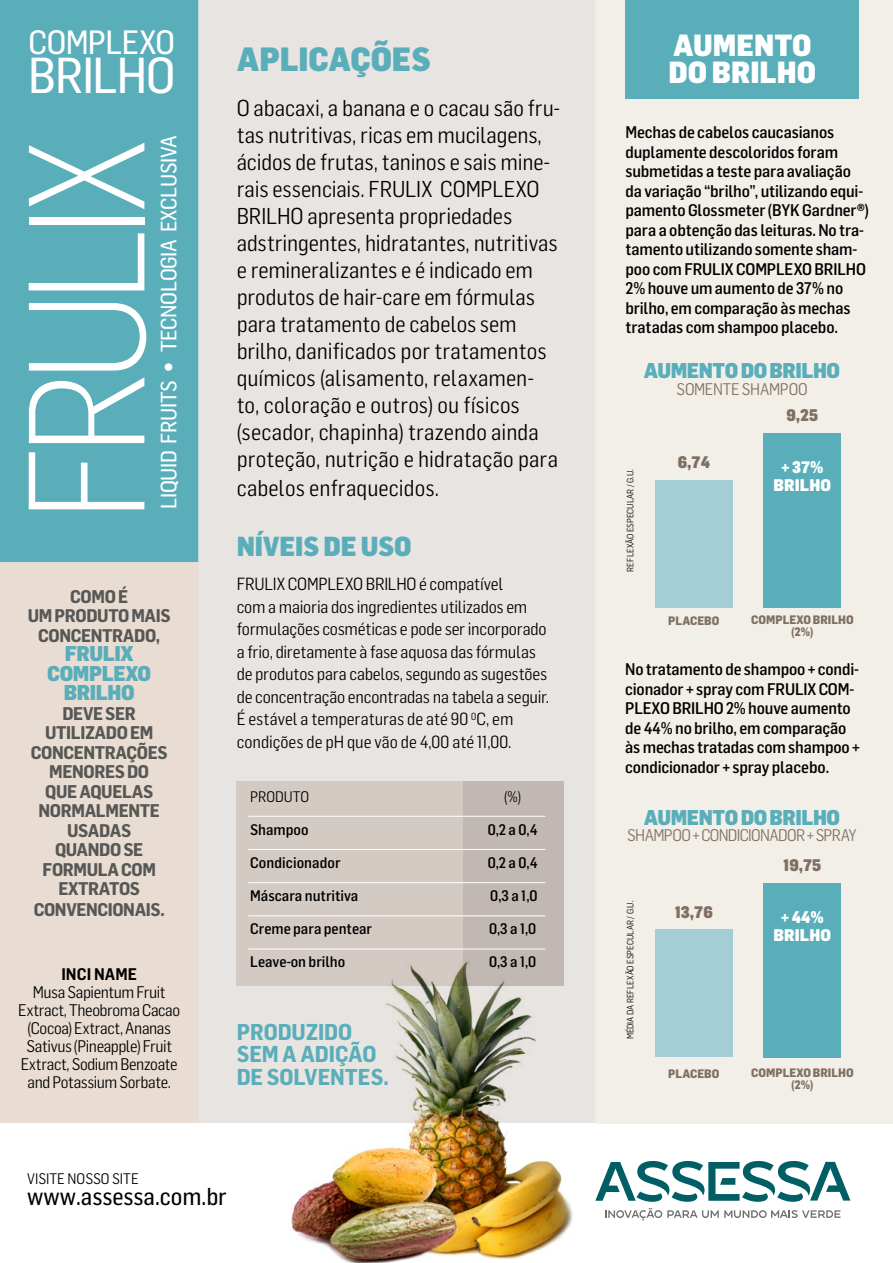
<style>
.page{position:relative;width:893px;height:1263px;background:#fff}
.page>*{position:absolute;margin:0;border:0;box-sizing:border-box;transform-origin:0 0}
.t1{font:300 162px "Flama Semicond";letter-spacing:-.06em;color:#fff;scale:.96 1}
.t2{font:49.5px "Flama Semicond Basic";letter-spacing:-.025em;color:#fff}
.t3{font:900 33px "Flama Semicond";letter-spacing:-.005em;color:#59aeba}
.t4{font:33px "Flama Semicond Basic";letter-spacing:-.02em;color:#fff}
.t5{font:900 30px/27px "Flama Semicond";color:#fff}
.t6{font:900 27px "Flama Semicond";color:#59aeba}
.t7{font:24px "Flama Semicond Basic";color:#000}
.t8{font:22.5px/27.2px "Flama Semicond";color:#000}
.t9{font:700 22.5px/22.5px "Flama Semicond";letter-spacing:-.005em;color:#59aeba}
.t10{font:21.75px "Flama Semicond Basic";letter-spacing:-.015em;color:#fff}
.t11{font:900 21px/19.5px "Flama Semicond";letter-spacing:-.02em;color:#59aeba;text-align:center}
.t12{font:700 18px/19.6px "Flama Semicond";letter-spacing:-.02em;color:#575756;text-align:center}
.t13{font:17.25px/22.5px "Flama Semicond";letter-spacing:-.005em;color:#000}
.t14{font:500 16.5px/19.5px "Flama Semicond";letter-spacing:-.01em;color:#000}
.t15{font:16.5px/18px "Flama Semicond";letter-spacing:-.02em;color:#000;text-align:center}
.t16{font:16.5px "Flama Semicond";letter-spacing:-.03em;color:#806f63}
.t17{font:900 16.5px/18px "Flama Semicond";color:#fff;text-align:center}
.t18{font:900 16.5px "Flama Semicond";color:#806f63}
.t19{font:600 16.5px "Flama Semicond";letter-spacing:.005em;color:#000}
.t20{font:500 15px "Flama Semicond";color:#000}
.t21{font:15px "Flama Semicond";color:#000}
.t22{font:800 12px/12px "Flama Semicond";color:#806f63;text-align:center}
.t23{font:9px "Flama Semicond";color:#000}
.s1{font-family:"Flama Semicond";font-weight:900}
</style>
<div class="page">
<div style="left:0;top:561px;width:198px;height:562px;background:#e9dcd2"></div>
<div style="left:0;top:0;width:198px;height:561px;background:#59aeba"></div>
<svg style="left:605px;top:1208px;width:235px;height:12px"></svg>
<svg style="left:595px;top:1161px;width:255px;height:41px"></svg>
<div style="left:198px;top:0;width:397px;height:1123px;background:#e8e4e2"></div>
<div style="left:595px;top:0;width:298px;height:1124px;background:#eeece3"></div>
<div style="left:237px;top:781px;width:327px;height:204px;background:#d4cac4"></div>
<div style="left:463px;top:781px;width:101px;height:204px;background:#c1b8b3"></div>
<hr style="left:248px;top:816px;width:297px;height:1px;background:#fff">
<hr style="left:248px;top:849px;width:297px;height:1px;background:#fff">
<hr style="left:248px;top:882px;width:297px;height:1px;background:#fff">
<hr style="left:248px;top:915px;width:297px;height:1px;background:#fff">
<hr style="left:248px;top:949px;width:297px;height:1px;background:#fff">
<img style="left:287px;top:962px;width:286px;height:301px">
<div style="left:626px;top:0;width:233px;height:98px;background:#59aeba"></div>
<div style="left:655px;top:480px;width:78px;height:127px;background:#a3ced5"></div>
<div style="left:763px;top:433px;width:78px;height:174px;background:#59aeba"></div>
<div style="left:655px;top:930px;width:78px;height:127px;background:#a3ced5"></div>
<div style="left:763px;top:883px;width:78px;height:174px;background:#59aeba"></div>
<h3 class="t4" style="left:29px;top:24px;width:148px">COMPLEXO</h3>
<h2 class="t2" style="left:28px;top:47px;width:149px">BRILHO</h2>
<h1 class="t1" style="left:-5px;top:522px;width:400px;rotate:-90deg">FRULIX</h1>
<h3 class="t10" style="left:156px;top:509px;width:375px;rotate:-90deg">LIQUID FRUITS <span class="s1">•</span> TECNOLOGIA EXCLUSIVA</h3>
<p class="t12" style="left:28px;top:586px;width:145px">COMO É<br>UM PRODUTO MAIS<br>CONCENTRADO,</p>
<p class="t11" style="left:47px;top:643px;width:105px">FRULIX<br>COMPLEXO<br>BRILHO</p>
<p class="t12" style="left:31px;top:703px;width:138px">DEVE SER<br>UTILIZADO EM<br>CONCENTRAÇÕES<br>MENORES DO<br>QUE AQUELAS<br>NORMALMENTE<br>USADAS<br>QUANDO SE<br>FORMULA COM<br>EXTRATOS<br>CONVENCIONAIS.</p>
<p class="t19" style="left:61px;top:964px;width:77px">INCI NAME</p>
<p class="t15" style="left:18px;top:983px;width:164px">Musa Sapientum Fruit<br>Extract, Theobroma Cacao (Cocoa) Extract, Ananas<br>Sativus (Pineapple) Fruit<br>Extract, Sodium Benzoate and Potassium Sorbate.</p>
<h3 class="t3" style="left:237px;top:39px;width:196px">APLICAÇÕES</h3>
<p class="t8" style="left:237px;top:95px;width:325px">O abacaxi, a banana e o cacau são fru&shy;tas nutritivas, ricas em mucilagens, ácidos de frutas, taninos e sais mine&shy;rais essenciais. FRULIX COMPLEXO BRILHO apresenta propriedades adstringentes, hidratantes, nutritivas e remineralizantes e é indicado em produtos de hair-care em fórmulas para tratamento de cabelos sem brilho, danificados por tratamentos químicos (alisamento, relaxamen&shy;to, coloração e outros) ou físicos (secador, chapinha) trazendo ainda proteção, nutrição e hidratação para cabelos enfraquecidos.</p>
<h3 class="t6" style="left:237px;top:529px;width:177px">NÍVEIS DE USO</h3>
<p class="t13" style="left:237px;top:573px;width:314px">FRULIX COMPLEXO BRILHO é compatível<br>com a maioria dos ingredientes utilizados em formulações cosméticas e pode ser incorporado a frio, diretamente à fase aquosa das fórmulas de produtos para cabelos, segundo as sugestões de concentração encontradas na tabela a seguir.<br>É estável a temperaturas de até 90 <sup>0</sup>C, em condições de pH que vão de 4,00 até 11,00.</p>
<p class="t21" style="left:250px;top:788px;width:60px">PRODUTO</p>
<p class="t21" style="left:504px;top:788px;width:19px">(%)</p>
<p class="t20" style="left:250px;top:820px;width:60px">Shampoo</p>
<p class="t20" style="left:488px;top:820px;width:51px">0,2 a 0,4</p>
<p class="t20" style="left:250px;top:853px;width:92px">Condicionador</p>
<p class="t20" style="left:488px;top:853px;width:51px">0,2 a 0,4</p>
<p class="t20" style="left:250px;top:886px;width:110px">Máscara nutritiva</p>
<p class="t20" style="left:490px;top:886px;width:49px">0,3 a 1,0</p>
<p class="t20" style="left:250px;top:919px;width:123px">Creme para pentear</p>
<p class="t20" style="left:489px;top:919px;width:49px">0,3 a 1,0</p>
<p class="t20" style="left:250px;top:952px;width:97px">Leave-on brilho</p>
<p class="t20" style="left:489px;top:952px;width:49px">0,3 a 1,0</p>
<h3 class="t9" style="left:237px;top:1020px;width:154px">PRODUZIDO<br>SEM A ADIÇÃO<br>DE SOLVENTES.</h3>
<p class="t21" style="left:27px;top:1170px;width:113px">VISITE NOSSO SITE</p>
<h3 class="t7" style="left:27px;top:1182px;width:201px">www.assessa.com.br</h3>
<h3 class="t5" style="left:669px;top:31px;width:149px">AUMENTO<br>DO BRILHO</h3>
<p class="t14" style="left:625px;top:122px;width:245px">Mechas de cabelos caucasianos duplamente descoloridos foram submetidas a teste para avaliação da variação “brilho”, utilizando equi&shy;pamento Glossmeter (BYK Gardner®) para a obtenção das leituras. No tra&shy;tamento utilizando somente sham&shy;poo com FRULIX COMPLEXO BRILHO 2% houve um aumento de 37% no brilho, em comparação às mechas tratadas com shampoo placebo.</p>
<p class="t23" style="left:625px;top:572px;width:104px;rotate:-90deg">REFLEXÃO ESPECULAR / G.U.</p>
<p class="t11" style="left:644px;top:360px;width:198px">AUMENTO DO BRILHO</p>
<p class="t16" style="left:676px;top:379px;width:133px">SOMENTE SHAMPOO</p>
<p class="t18" style="left:678px;top:452px;width:34px">6,74</p>
<p class="t18" style="left:786px;top:405px;width:33px">9,25</p>
<p class="t17" style="left:774px;top:458px;width:59px">+ 37%<br>BRILHO</p>
<p class="t22" style="left:668px;top:615px;width:53px">PLACEBO</p>
<p class="t22" style="left:751px;top:613px;width:104px">COMPLEXO BRILHO (2%)</p>
<p class="t14" style="left:625px;top:659px;width:236px">No tratamento de shampoo + condi&shy;cionador + spray com FRULIX COM-<br>PLEXO BRILHO 2% houve aumento de 44% no brilho, em comparação às mechas tratadas com shampoo + condicionador + spray placebo.</p>
<p class="t11" style="left:644px;top:807px;width:198px">AUMENTO DO BRILHO</p>
<p class="t16" style="left:627px;top:826px;width:231px">SHAMPOO + CONDICIONADOR + SPRAY</p>
<p class="t23" style="left:625px;top:1039px;width:140px;rotate:-90deg">MÉDIA DA REFLEXÃO ESPECULAR / G.U.</p>
<p class="t18" style="left:675px;top:901px;width:40px">13,76</p>
<p class="t18" style="left:783px;top:855px;width:40px">19,75</p>
<p class="t17" style="left:774px;top:907px;width:59px">+ 44%<br>BRILHO</p>
<p class="t22" style="left:668px;top:1067px;width:53px">PLACEBO</p>
<p class="t22" style="left:751px;top:1066px;width:104px">COMPLEXO BRILHO (2%)</p>
</div>
